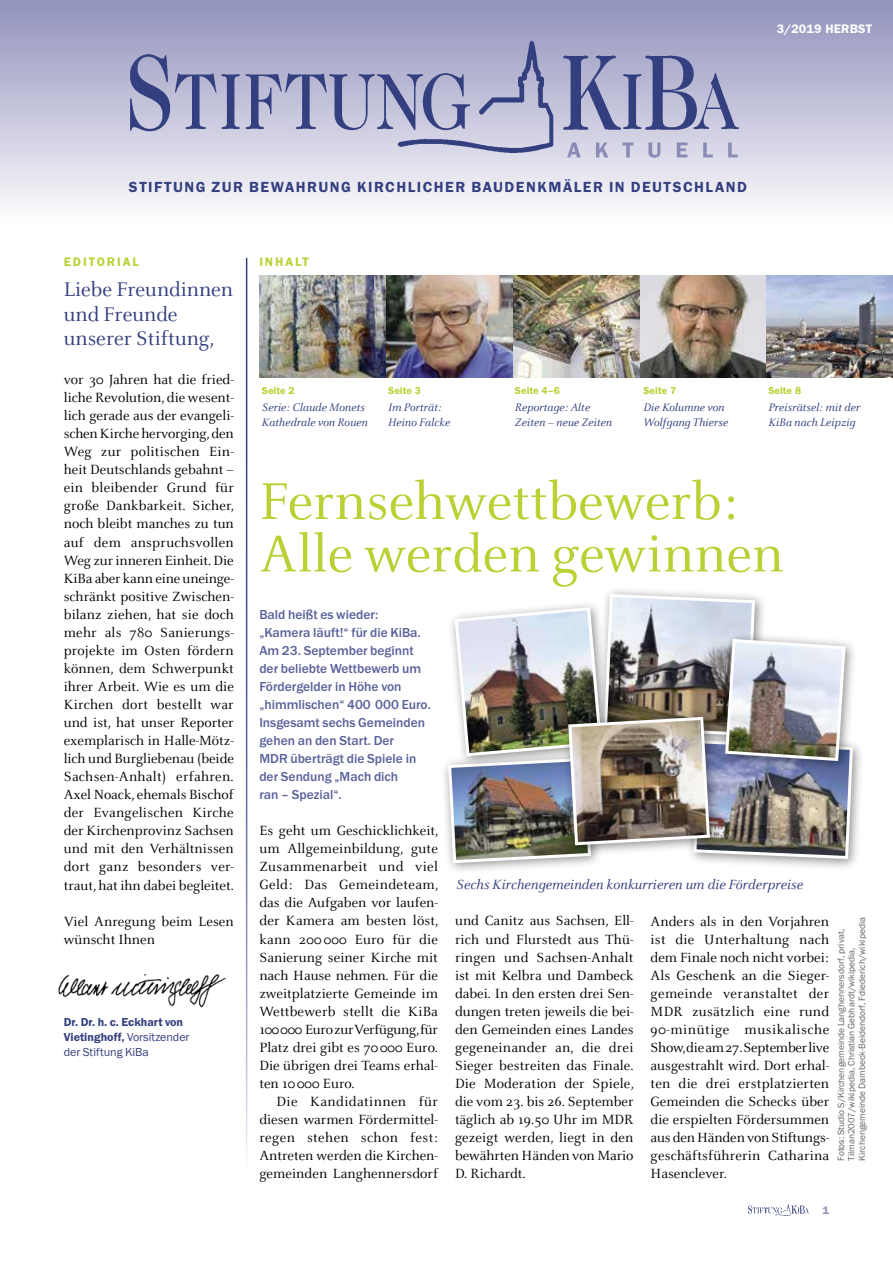
<style>
.page{position:relative;width:893px;height:1263px;background:#fff}
.page>*{position:absolute;margin:0;border:0;box-sizing:border-box;transform-origin:0 0}
.t1{font:57px/52.5px "Celeste OT";color:#bbd033}
.t2{font:21.75px/24.8px "Celeste OT";color:#333f7f}
.t3{font:15.15px "Franklin Gothic URW Dem";letter-spacing:.1em;color:#333f7f}
.t4{font:14.7px/18px "Celeste OT";color:#000;text-align:justify}
.t5{font:italic 14.7px "Celeste OT";color:#333f7f}
.t6{font:500 13.5px/18px "Franklin Gothic URW";color:#59619a}
.t7{font:12.75px "Franklin Gothic URW Dem";letter-spacing:.15em;color:#bbd033}
.t8{font:12.75px "Franklin Gothic URW Dem";letter-spacing:.01em;color:#fff}
.t9{font:italic 12px/15px "Celeste OT";color:#333f7f}
.t10{font:12px/15px "Franklin Gothic URW Dem";color:#333f7f}
.t11{font:12px "Franklin Gothic URW Boo";color:#333f7f}
.t12{font:11.25px "Franklin Gothic URW Dem";color:#8a8cb7}
.t13{font:10.5px "Franklin Gothic URW Dem";color:#bbd033}
.t14{font:9.45px/10.5px "Franklin Gothic URW Boo";color:#636363}
.s1{font-family:"Franklin Gothic URW Boo"}
</style>
<div class="page">
<img style="left:748px;top:1205px;width:60px;height:11px">
<img style="left:639px;top:276px;width:254px;height:102px">
<img style="left:259px;top:276px;width:380px;height:102px">
<div style="left:0;top:0;width:893px;height:222px;background:linear-gradient(to bottom,#9091bc,#fdfcfd)"></div>
<img style="left:129px;top:40px;width:610px;height:112px">
<svg style="left:567px;top:142px;width:171px;height:16px;background:#c6c6dc"></svg>
<img style="left:58px;top:973px;width:168px;height:34px">
<div style="left:685px;top:732px;width:180px;height:139px;background:#000;opacity:.45"></div>
<div style="left:441px;top:750px;width:162px;height:125px;background:#000;opacity:.45"></div>
<div style="left:718px;top:631px;width:140px;height:142px;background:#000;opacity:.45"></div>
<img style="left:447px;top:592px;width:407px;height:273px">
<p class="t8" style="left:777px;top:21px;width:97px">3/2019 HERBST</p>
<p class="t3" style="left:129px;top:177px;width:619px">STIFTUNG ZUR BEWAHRUNG KIRCHLICHER BAUDENKMÄLER IN DEUTSCHLAND</p>
<p class="t7" style="left:64px;top:254px;width:77px">EDITORIAL</p>
<p class="t7" style="left:259px;top:254px;width:51px">INHALT</p>
<h2 class="t2" style="left:64px;top:277px;width:171px">Liebe Freundinnen und Freunde unserer Stiftung,</h2>
<p class="t4" style="left:64px;top:371px;width:172px">vor 30 Jahren hat die fried&shy;liche Revolution, die wesent&shy;lich gerade aus der evangeli&shy;schen Kirche hervorging, den Weg zur politischen Ein&shy;heit Deutschlands gebahnt – ein bleibender Grund für große Dankbarkeit. Sicher, noch bleibt manches zu tun auf dem anspruchsvollen Weg zur inneren Einheit. Die KiBa aber kann eine uneinge&shy;schränkt positive Zwischen&shy;bilanz ziehen, hat sie doch mehr als 780 Sanierungs&shy;projekte im Osten fördern können, dem Schwerpunkt ihrer Arbeit. Wie es um die Kirchen dort bestellt war und ist, hat unser Reporter exemplarisch in Halle-Mötz&shy;lich und Burgliebenau (beide Sachsen-Anhalt) erfahren.<br>Axel Noack, ehemals Bischof der Evangelischen Kirche der Kirchenprovinz Sachsen und mit den Verhältnissen dort ganz besonders ver&shy;traut, hat ihn dabei begleitet.</p>
<p class="t4" style="left:64px;top:912px;width:172px">Viel Anregung beim Lesen wünscht Ihnen</p>
<p class="t10" style="left:64px;top:1015px;width:127px">Dr. Dr. h. c. Eckhart von<br>Vietinghoff, <span class="s1">Vorsitzender</span></p>
<p class="t11" style="left:64px;top:1045px;width:87px">der Stiftung KiBa</p>
<p class="t13" style="left:262px;top:384px;width:34px">Seite 2</p>
<p class="t9" style="left:262px;top:399px;width:107px">Serie: Claude Monets<br>Kathedrale von Rouen</p>
<p class="t13" style="left:388px;top:384px;width:34px">Seite 3</p>
<p class="t9" style="left:388px;top:399px;width:63px">Im Porträt:<br>Heino Falcke</p>
<p class="t13" style="left:515px;top:384px;width:47px">Seite 4–6</p>
<p class="t9" style="left:515px;top:399px;width:99px">Reportage: Alte<br>Zeiten – neue Zeiten</p>
<p class="t13" style="left:643px;top:384px;width:34px">Seite 7</p>
<p class="t9" style="left:643px;top:399px;width:86px">Die Kolumne von<br>Wolfgang Thierse</p>
<p class="t13" style="left:768px;top:384px;width:34px">Seite 8</p>
<p class="t9" style="left:768px;top:399px;width:93px">Preisrätsel: mit der<br>KiBa nach Leipzig</p>
<h1 class="t1" style="left:259px;top:476px;width:526px">Fernsehwettbewerb:<br>Alle werden gewinnen</h1>
<p class="t6" style="left:259px;top:605px;width:173px">Bald heißt es wieder: „Kamera läuft!“ für die KiBa.<br>Am 23. September beginnt der beliebte Wettbewerb um<br>Fördergelder in Höhe von „himmlischen“ 400 000 Euro.<br>Insgesamt sechs Gemeinden gehen an den Start. Der<br>MDR überträgt die Spiele in der Sendung „Mach dich<br>ran – Spezial“.</p>
<p class="t4" style="left:259px;top:822px;width:181px">Es geht um Geschicklichkeit, um Allgemeinbildung, gute Zusammenarbeit und viel Geld: Das Gemeindeteam, das die Aufgaben vor laufen&shy;der Kamera am besten löst, kann 200 000 Euro für die Sanierung seiner Kirche mit nach Hause nehmen. Für die zweitplatzierte Gemeinde im Wettbewerb stellt die KiBa 100000 Euro zur Verfügung, für Platz drei gibt es 70000 Euro.<br>Die übrigen drei Teams erhal&shy;ten 10000 Euro.</p>
<p class="t4" style="left:259px;top:1093px;width:180px;text-indent:17px">Die Kandidatinnen für diesen warmen Fördermittel&shy;regen stehen schon fest:<br>Antreten werden die Kirchen&shy;gemeinden Langhennersdorf</p>
<p class="t5" style="left:456px;top:877px;width:348px">Sechs Kirchengemeinden konkurrieren um die Förderpreise</p>
<p class="t4" style="left:455px;top:912px;width:180px">und Canitz aus Sachsen, Ell&shy;rich und Flurstedt aus Thü&shy;ringen und Sachsen-Anhalt ist mit Kelbra und Dambeck dabei. In den ersten drei Sen&shy;dungen treten jeweils die bei&shy;den Gemeinden eines Landes gegeneinander an, die drei Sieger bestreiten das Finale.<br>Die Moderation der Spiele, die vom 23. bis 26. September täglich ab 19.50 Uhr im MDR gezeigt werden, liegt in den bewährten Händen von Mario D. Richardt.</p>
<p class="t4" style="left:651px;top:912px;width:180px">Anders als in den Vorjahren ist die Unterhaltung nach dem Finale noch nicht vorbei:<br>Als Geschenk an die Sieger&shy;gemeinde veranstaltet der MDR zusätzlich eine rund 90-minütige musikalische Show, die am 27. September live ausgestrahlt wird. Dort erhal&shy;ten die drei erstplatzierten Gemeinden die Schecks über die erspielten Fördersummen aus den Händen von Stiftungs&shy;geschäftsführerin Catharina Hasenclever.</p>
<p class="t14" style="left:835px;top:1161px;width:245px;rotate:-90deg">Fotos: Studio S/Kirchengemeinde Langhennersdorf, privat,<br>Tilman2007/wikipedia, Christian Gebhardt/wikipedia,<br>Kirchengemeinde Dambeck-Beidendorf, Fdiederich/wikipedia</p>
<p class="t12" style="left:823px;top:1203px;width:8px">1</p>
</div>
